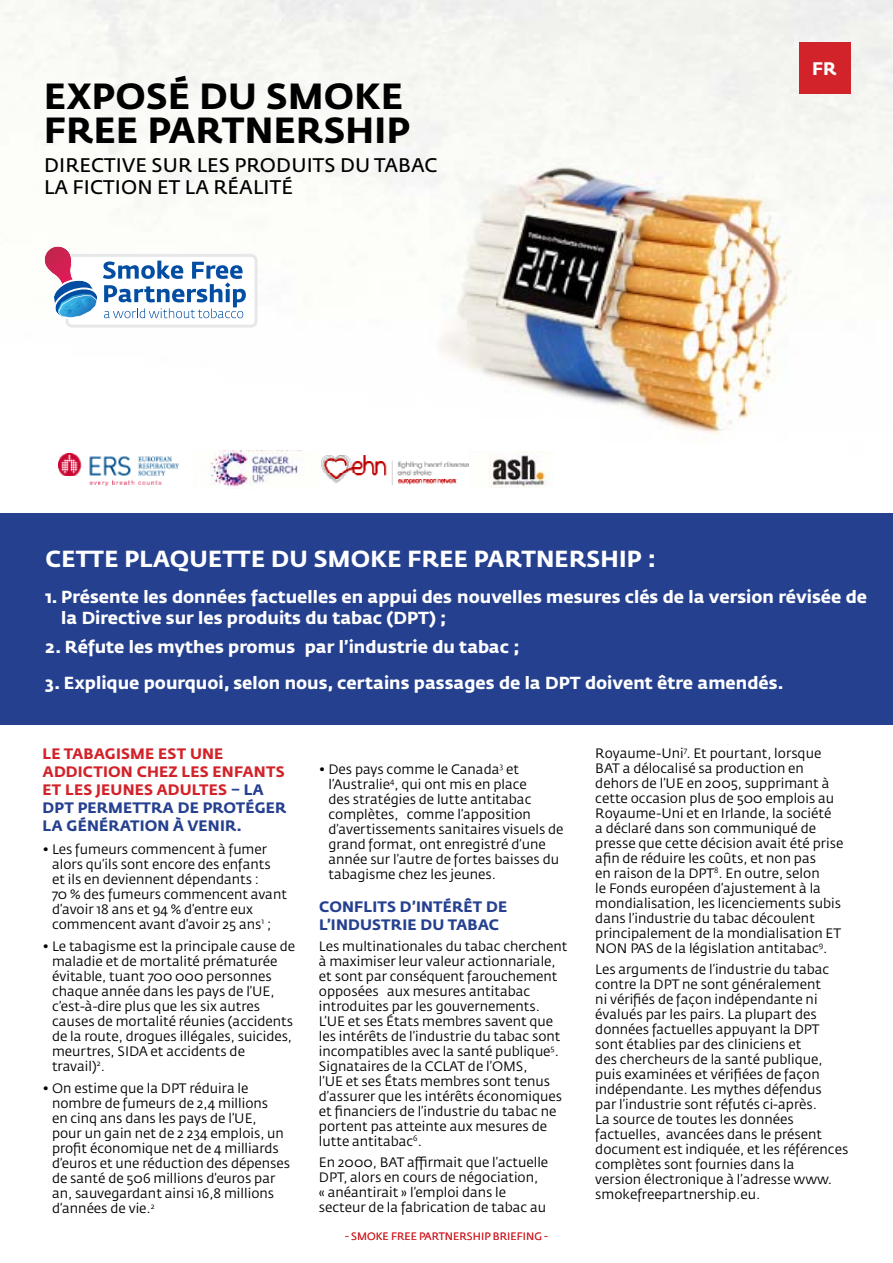
<style>
.page{position:relative;width:893px;height:1263px;background:#fff}
.page>*{position:absolute;margin:0;border:0;box-sizing:border-box;transform-origin:0 0}
.t1{font:700 36px/34.5px "Fedra Sans Std";letter-spacing:.01em;color:#000}
.t2{font:700 23.1px "Fedra Sans Std";letter-spacing:.01em;color:#fff}
.t3{font:600 19.5px/22.5px "Fedra Sans Std";letter-spacing:.01em;color:#000}
.t4{font:700 18px "Fedra Sans Std";color:#fff}
.t5{font:700 17.25px/21.1px "Fedra Sans Std";color:#fff}
.t6{font:700 15px/18px "Fedra Sans Std";letter-spacing:.01em;color:#25408f}
.t7{font:700 15px/18px "Fedra Sans Std";letter-spacing:.01em;color:#d2232a}
.t8{font:13.5px/15px "Fedra Sans Std";color:#000}
.t9{font:10.5px "Fedra Sans Std";letter-spacing:.01em;color:#d2232a}
</style>
<div class="page">
<div style="left:0;top:512px;width:893px;height:213px;background:#25408f"></div>
<img style="left:0;top:0;width:893px;height:468px">
<svg style="left:43px;top:246px;width:215px;height:82px"></svg>
<div style="left:45px;top:454px;width:147px;height:32px;background:#fff"></div>
<img style="left:58px;top:454px;width:121px;height:32px">
<img style="left:470px;top:452px;width:84px;height:36px">
<div style="left:322px;top:453px;width:146px;height:33px;background:#fff"></div>
<img style="left:322px;top:455px;width:146px;height:29px">
<img style="left:194px;top:451px;width:126px;height:38px">
<div style="left:799px;top:43px;width:51px;height:51px;background:#d2232a"></div>
<h1 class="t1" style="left:44px;top:79px;width:364px">Exposé du Smoke<br>Free Partnership</h1>
<h3 class="t3" style="left:44px;top:154px;width:395px">DIRECTIVE SUR LES PRODUITS D U TABAC<br>LA FICTION ET LA RÉALITÉ</h3>
<h3 class="t4" style="left:812px;top:57px;width:25px">FR</h3>
<h2 class="t2" style="left:45px;top:544px;width:612px">CETTE PLAQUETTE du Smoke Free Partnership :</h2>
<p class="t5" style="left:61px;top:586px;width:807px;text-indent:-16px">1. Présente les données factuelles en appui des nouvelles mesures clés de la version révisée de la Directive sur les produits du tabac (DPT) ;</p>
<p class="t5" style="left:45px;top:636px;width:476px">2. Réfute les mythes promus par l’industrie du tabac ;</p>
<p class="t5" style="left:45px;top:672px;width:740px">3. Explique pourquoi, selon nous, certains passages de la DPT doivent être amendés.</p>
<p class="t7" style="left:43px;top:745px;width:126px">Le tabagisme est</p>
<p class="t7" style="left:43px;top:745px;width:180px;text-indent:147px">une addiction chez les</p>
<p class="t7" style="left:213px;top:763px;width:64px">enfants</p>
<p class="t7" style="left:43px;top:781px;width:33px">et les</p>
<p class="t7" style="left:96px;top:781px;width:94px">jeunes adultes</p>
<p class="t6" style="left:231px;top:781px;width:24px">– la</p>
<p class="t6" style="left:43px;top:799px;width:91px">DPT permett</p>
<p class="t6" style="left:43px;top:799px;width:245px;text-indent:109px">ra de protéger la génération à venir.</p>
<p class="t8" style="left:52px;top:841px;width:236px;text-indent:-10px">• Les fumeurs commencent à fumer alors qu’ils sont encore des enfants<br>et ils en deviennent dépendants :<br>70 % des fumeurs commencent avant d’avoir 18 ans et 94 % d’entre eux commencent avant d’avoir 25 ans<sup>1</sup> ;</p>
<p class="t8" style="left:52px;top:939px;width:245px;text-indent:-10px">• Le tabagisme est la principale cause de maladie et de mortalité prématurée évitable, tuant 700 000 personnes chaque année dans les pays de l’UE, c’est-à-dire plus que les six autres causes de mortalité réunies (accidents de la route, drogues illégales, suicides, meurtres, SI DA et accidents de travail)<sup>2</sup>.</p>
<p class="t8" style="left:52px;top:1081px;width:240px;text-indent:-10px">• On estime que la DPT réduira le nombre de fumeurs de 2,4 millions<br>en cinq ans dans les pays de l’UE,<br>pour un gain net de 2 234 emplois, un profit économique net de 4 milliards d’euros et une réduction des dépenses de santé de 506 millions d’euros par an, sauvegardant ainsi 16,8 millions d’années de vie.<sup>2</sup></p>
<p class="t8" style="left:328px;top:762px;width:237px;text-indent:-10px">• Des pays comme le Canada<sup>3</sup> et l’Australie<sup>4</sup>, qui ont mis en place<br>des stratégies de lutte antitabac complètes, comme l’apposition d’avertissements sanitaires visuels de grand format, ont enregistré d’une année sur l’autre de fortes baisses du tabagisme chez les jeunes.</p>
<p class="t6" style="left:319px;top:897px;width:188px">Conflits d’intérêt de l’indust</p>
<p class="t6" style="left:391px;top:915px;width:99px">rie du tabac</p>
<p class="t8" style="left:319px;top:939px;width:250px">Les multinationales du tabac cherchent à maximiser leur valeur actionnariale, et sont par conséquent farouchement opposées aux mesures antitabac introduites par les gouvernements.<br>L’UE et ses États membres savent que les intérêts de l’industrie du tabac sont incompatibles avec la santé publique<sup>5</sup>.<br>Signataires de la CCLAT de l’OMS</p>
<p class="t8" style="left:319px;top:1059px;width:245px;text-indent:205px">,<br>l’UE et ses États membres sont tenus d’assurer que les intérêts économiques et financiers de l’industrie du tabac ne portent pas atteinte aux mesures de lutte antitabac<sup>6</sup>.</p>
<p class="t8" style="left:319px;top:1155px;width:70px">En 2000, BAT</p>
<p class="t8" style="left:319px;top:1155px;width:231px;text-indent:88px">affirmait que l’actuelle<br>DPT, alors en cours de négociation,<br>« anéantirait » l’emploi dans le secteur de la fabrication de tabac au</p>
<p class="t9" style="left:345px;top:1230px;width:204px">- smoke free partnership briefing -</p>
<p class="t8" style="left:595px;top:746px;width:227px">Royaume-Uni<sup>7</sup>. Et pourtant, lorsque<br>BAT</p>
<p class="t8" style="left:595px;top:761px;width:250px;text-indent:27px">a délocalisé sa production en dehors de l’UE en 2005, supprimant à cette occasion plus de 500 emplois au Royaume-Uni et en I rlande, la société<br>a déclaré dans son communiqué de presse que cette décision avait été prise afin de réduire les coûts, et non pas<br>en raison de la DPT<sup>8</sup>. En outre, selon<br>le Fonds européen d’ajustement à la mondialisation, les licenciements subis dans l’industrie du tabac découlent principalement de la mondialisation ET NON</p>
<p class="t8" style="left:595px;top:938px;width:235px;line-height:21px;text-align:right">de la législation antitabac<sup>9</sup>.<br>Les arguments de l’industrie du tabac</p>
<p class="t8" style="left:595px;top:977px;width:254px">contre la DPT ne sont généralement<br>ni vérifiés de façon indépendante ni évalués par les pairs. La plupart des données factuelles appuyant la DPT<br>sont établies par des cliniciens et<br>des chercheurs de la santé publique, puis examinées et vérifiées de façon indépendante. Les mythes défendus<br>par l’industrie sont réfutés ci-après.<br>La source de toutes les données factuelles, avancées dans le présent document est indiquée, et les références complètes sont fournies dans la<br>version électronique à l’adresse www. smokefreepartnership.eu.</p>
<p class="t8" style="left:630px;top:941px;width:9px">PAS</p>
</div>
